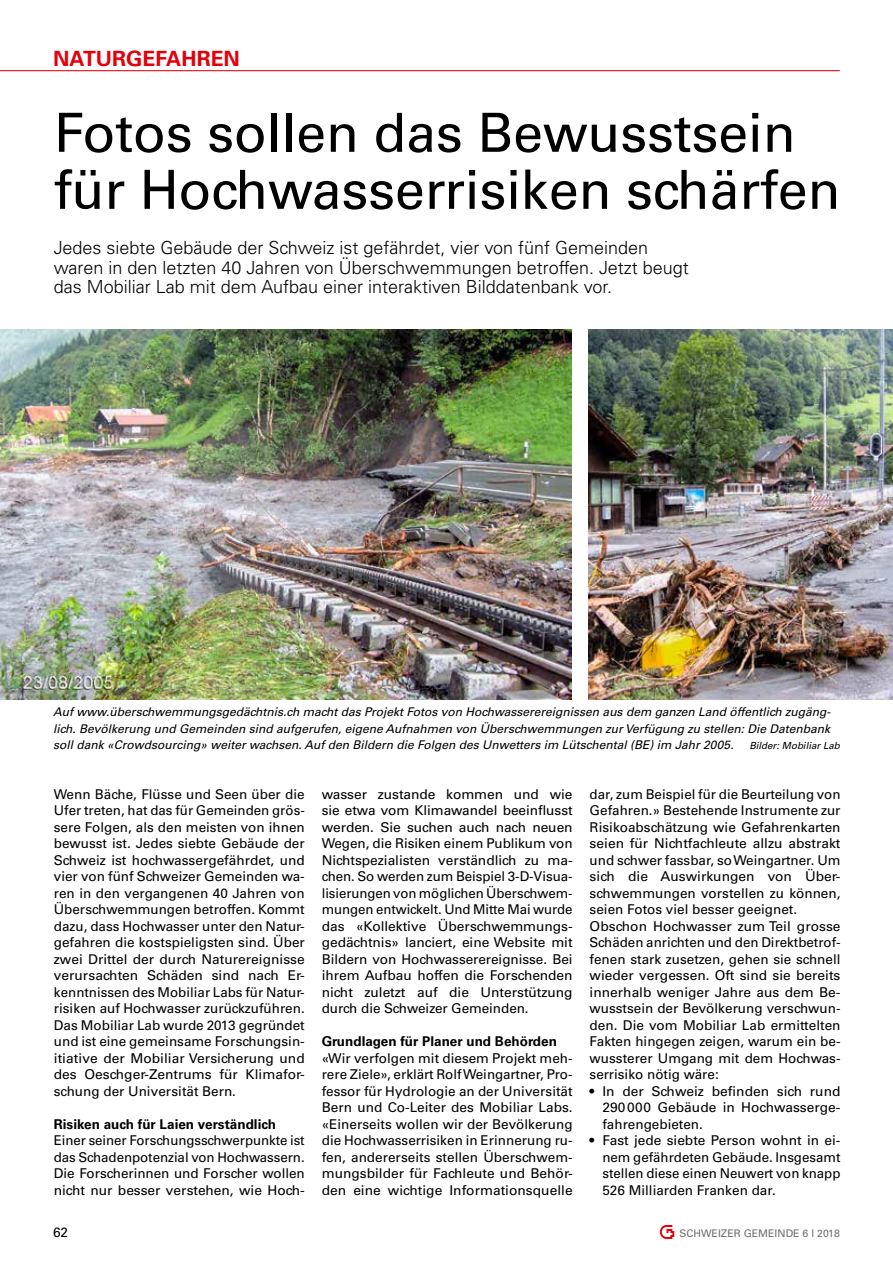
<style>
.page{position:relative;width:893px;height:1263px;background:#fff}
.page>*{position:absolute;margin:0;border:0;box-sizing:border-box;transform-origin:0 0}
.t1{font:54px/57px "Univers LT Std";letter-spacing:-.005em;color:#000}
.t2{font:700 21px "Univers LT Std";color:#e3000b}
.t3{font:300 18px/19.5px "Univers LT Std";color:#000}
.t4{font:13.5px/16.5px "Univers LT Std";color:#000;text-align:justify}
.t5{font:700 13.5px "Univers LT Std";color:#000}
.t6{font:italic 12px/16.5px "Univers LT Std";color:#000;text-align:justify}
.t7{font:10.5px "Univers LT Std";color:#6e6e6e}
.t8{font:italic 9.75px "Univers LT Std";color:#000}
</style>
<div class="page">
<hr style="left:0;top:70px;width:840px;height:1px;background:#e3000b">
<svg style="left:660px;top:1225px;width:14px;height:14px"></svg>
<img style="left:0;top:330px;width:572px;height:370px">
<img style="left:589px;top:330px;width:304px;height:370px">
<h2 class="t2" style="left:53px;top:46px;width:188px">NATURGEFAHREN</h2>
<h1 class="t1" style="left:54px;top:104px;width:788px">Fotos sollen das Bewusstsein für Hochwasserrisiken schärfen</h1>
<h3 class="t3" style="left:54px;top:238px;width:636px">Jedes siebte Gebäude der Schweiz ist gefährdet, vier von fünf Gemeinden waren in den letzten 40 Jahren von Überschwemmungen betroffen. Jetzt beugt das Mobiliar Lab mit dem Aufbau einer interaktiven Bilddatenbank vor.</h3>
<p class="t6" style="left:53px;top:704px;width:779px">Auf www.überschwemmungsgedächtnis.ch macht das Projekt Fotos von Hochwasserereignissen aus dem ganzen Land öffentlich zugäng&shy;lich. Bevölkerung und Gemeinden sind aufgerufen, eigene Aufnahmen von Überschwemmungen zur Verfügung zu stellen: Die Datenbank soll dank «Crowdsourcing» weiter wachsen. Auf den Bildern die Folgen des Unwetters im Lütschental (BE) im Jahr 2005.</p>
<p class="t8" style="left:749px;top:740px;width:92px">Bilder: Mobiliar Lab</p>
<p class="t4" style="left:54px;top:786px;width:252px">Wenn Bäche, Flüsse und Seen über die Ufer treten, hat das für Gemeinden grös&shy;sere Folgen, als den meisten von ihnen bewusst ist. Jedes siebte Gebäude der Schweiz ist hochwassergefährdet, und vier von fünf Schweizer Gemeinden wa&shy;ren in den vergangenen 40 Jahren von Überschwemmungen betroffen. Kommt dazu, dass Hochwasser unter den Natur&shy;gefahren die kostspieligsten sind. Über zwei Drittel der durch Naturereignisse verursachten Schäden sind nach Er&shy;kenntnissen des Mobiliar Labs für Natur&shy;risiken auf Hochwasser zurückzuführen.<br>Das Mobiliar Lab wurde 2013 gegründet und ist eine gemeinsame Forschungsin&shy;itiative der Mobiliar Versicherung und des Oeschger-Zentrums für Klimafor&shy;schung der Universität Bern.</p>
<p class="t5" style="left:54px;top:1116px;width:224px">Risiken auch für Laien verständlich</p>
<p class="t4" style="left:54px;top:1132px;width:252px">Einer seiner Forschungsschwerpunkte ist das Schadenpotenzial von Hochwassern.<br>Die Forscherinnen und Forscher wollen nicht nur besser verstehen, wie Hoch-</p>
<p class="t4" style="left:322px;top:786px;width:252px">wasser zustande kommen und wie sie etwa vom Klimawandel beeinflusst werden. Sie suchen auch nach neuen Wegen, die Risiken einem Publikum von Nichtspezialisten verständlich zu ma&shy;chen. So werden zum Beispiel 3-D-Visua&shy;lisierungen von möglichen Überschwem&shy;mungen entwickelt. Und Mitte Mai wurde das «Kollektive Überschwemmungs&shy;gedächtnis» lanciert, eine Website mit Bildern von Hochwasserereignisse. Bei ihrem Aufbau hoffen die Forschenden nicht zuletzt auf die Unterstützung durch die Schweizer Gemeinden.</p>
<p class="t5" style="left:322px;top:1033px;width:237px">Grundlagen für Planer und Behörden</p>
<p class="t4" style="left:322px;top:1050px;width:252px">«Wir verfolgen mit diesem Projekt meh&shy;rere Ziele», erklärt Rolf Weingartner, Pro&shy;fessor für Hydrologie an der Universität Bern und Co-Leiter des Mobiliar Labs. «Einerseits wollen wir der Bevölkerung die Hochwasserrisiken in Erinnerung ru&shy;fen, andererseits stellen Überschwem&shy;mungsbilder für Fachleute und Behör&shy;den eine wichtige Informationsquelle</p>
<p class="t4" style="left:590px;top:786px;width:252px;text-align:left">dar, zum Beispiel für die Beurteilung von Gefahren.» Bestehende Instrumente zur Risikoabschätzung wie Gefahrenkarten seien für Nichtfachleute allzu abstrakt und schwer fassbar, so Weingartner. Um sich die Auswirkungen von Über&shy;schwemmungen vorstellen zu können, seien Fotos viel besser geeignet.<br>Obschon Hochwasser zum Teil grosse Schäden anrichten und den Direktbetrof&shy;fenen stark zusetzen, gehen sie schnell wieder vergessen. Oft sind sie bereits innerhalb weniger Jahre aus dem Be&shy;wusstsein der Bevölkerung verschwun&shy;den. Die vom Mobiliar Lab ermittelten Fakten hingegen zeigen, warum ein be&shy;wussterer Umgang mit dem Hochwas&shy;serrisiko nötig wäre:</p>
<p class="t4" style="left:602px;top:1083px;width:240px;text-indent:-13px">• In der Schweiz befinden sich rund 290000 Gebäude in Hochwasserge&shy;fahrengebieten.</p>
<p class="t4" style="left:602px;top:1132px;width:240px;text-indent:-13px">• Fast jede siebte Person wohnt in ei&shy;nem gefährdeten Gebäude. Insgesamt stellen diese einen Neuwert von knapp 526 Milliarden Franken dar.</p>
<p class="t4" style="left:53px;top:1224px;width:17px">62</p>
<p class="t7" style="left:679px;top:1227px;width:162px">SCHWEIZER GEMEINDE 6 l 2018</p>
</div>
